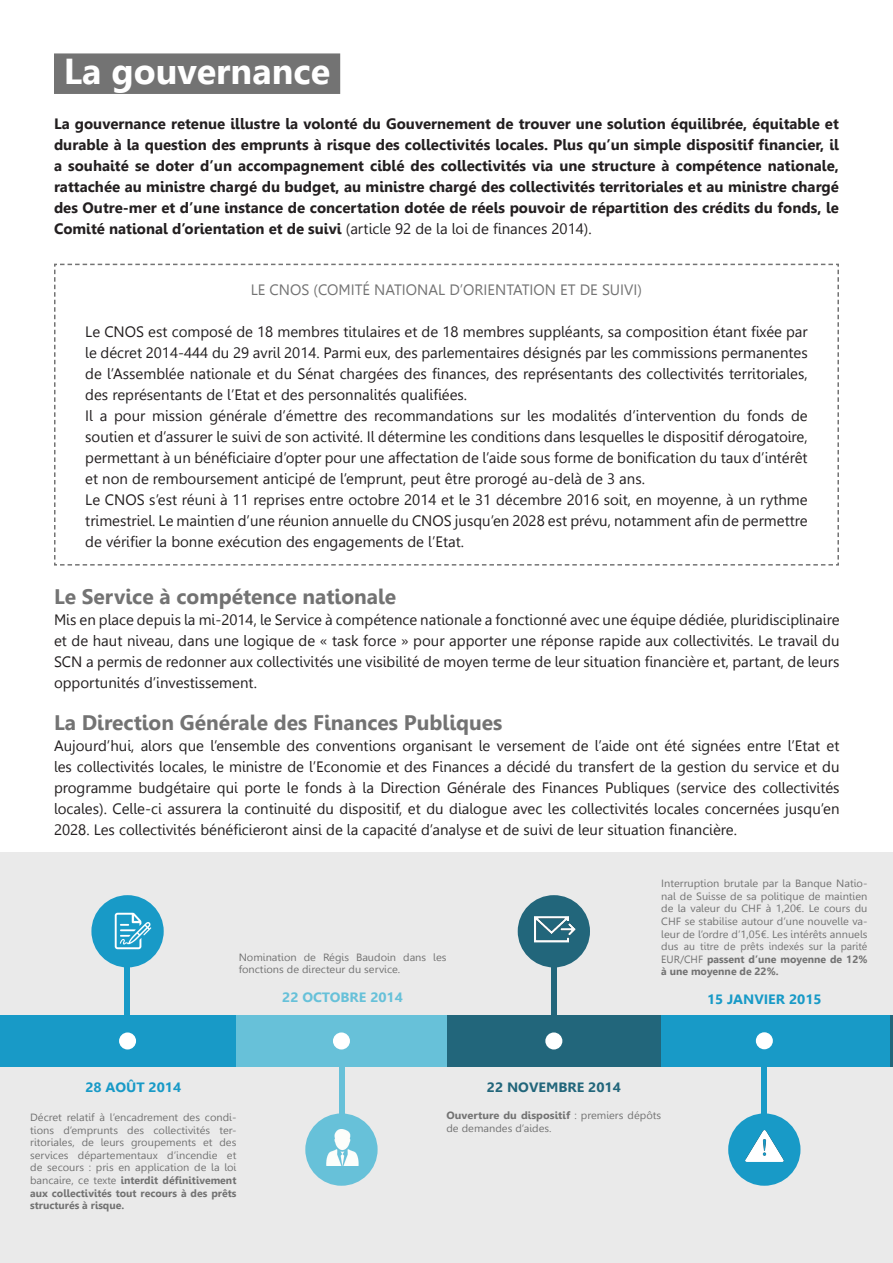
<style>
.page{position:relative;width:893px;height:1263px;background:#fff}
.page>*{position:absolute;margin:0;border:0;box-sizing:border-box;transform-origin:0 0}
.t1{font:700 36px "Leelawadee";color:#fff}
.t2{font:700 21px "Leelawadee";color:#737373}
.t3{font:15px/21px "Leelawadee";color:#231f20;text-align:justify}
.t4{font:700 15px/21px "Leelawadee";color:#231f20;text-align:justify}
.t5{font:15px "Leelawadee";color:#737373}
.t6{font:700 13.5px "Leelawadee";color:#189ac7;scale:1.05 1}
.t7{font:700 13.5px "Leelawadee";color:#22667b;scale:1.05 1}
.t8{font:700 13.5px "Leelawadee";color:#67c1d9;scale:1.05 1}
.t9{font:10.5px/12.6px "Leelawadee";color:#737373;text-align:justify;scale:1.05 1}
.s1{font-weight:400}
.s2{font-size:10.35px}
.s3{font-weight:700}
.s4{font-size:10.65px}
</style>
<div class="page">
<div style="left:0;top:852px;width:893px;height:411px;background:#eaeaea"></div>
<div style="left:0;top:1015px;width:893px;height:51px;background:#22667b"></div>
<div style="left:0;top:1015px;width:255px;height:51px;background:#189ac7"></div>
<div style="left:236px;top:1015px;width:210px;height:51px;background:#67c1d9"></div>
<div style="left:661px;top:1015px;width:232px;height:51px;background:#189ac7"></div>
<div style="left:119px;top:1032px;width:17px;height:17px;background:#fff;border-radius:50%"></div>
<div style="left:333px;top:1032px;width:17px;height:17px;background:#fff;border-radius:50%"></div>
<div style="left:545px;top:1032px;width:17px;height:17px;background:#fff;border-radius:50%"></div>
<div style="left:756px;top:1032px;width:17px;height:17px;background:#fff;border-radius:50%"></div>
<div style="left:91px;top:895px;width:73px;height:72px;background:#189ac7;border-radius:50%"></div>
<div style="left:305px;top:1113px;width:73px;height:73px;background:#67c1d9;border-radius:50%"></div>
<div style="left:518px;top:895px;width:72px;height:72px;background:#22667b;border-radius:50%"></div>
<div style="left:728px;top:1113px;width:72px;height:73px;background:#189ac7;border-radius:50%"></div>
<div style="left:125px;top:965px;width:5px;height:51px;background:#189ac7"></div>
<div style="left:339px;top:1065px;width:6px;height:51px;background:#67c1d9"></div>
<div style="left:551px;top:966px;width:5px;height:51px;background:#22667b"></div>
<div style="left:762px;top:1065px;width:5px;height:51px;background:#189ac7"></div>
<img style="left:114px;top:912px;width:38px;height:38px">
<img style="left:326px;top:1129px;width:33px;height:36px">
<img style="left:534px;top:916px;width:42px;height:27px">
<img style="left:746px;top:1130px;width:37px;height:32px">
<hr style="left:891px;top:1015px;width:2px;height:51px;background:#22667b">
<div style="left:54px;top:53px;width:286px;height:41px;background:#737373"></div>
<svg style="left:54px;top:263px;width:785px;height:303px"></svg>
<p class="t1" style="left:64px;top:51px;width:268px">La gouvernance</p>
<p class="t4" style="left:54px;top:113px;width:786px">La gouvernance retenue illustre la volonté du Gouvernement de trouver une solution équilibrée, équitable et durable à la question des emprunts à risque des collectivités locales. Plus qu’un simple dispositif financier, il a souhaité se doter d’un accompagnement ciblé des collectivités via une structure à compétence nationale, rattachée au ministre chargé du budget, au ministre chargé des collectivités territoriales et au ministre chargé des Outre-mer et d’une instance de concertation dotée de réels pouvoir de répartition des crédits du fonds, le Comité national d’orientation et de suivi <span class="s1">(article 92 de la loi de finances 2014).</span></p>
<p class="t5" style="left:251px;top:281px;width:393px">LE CNOS (COMITÉ NATIONAL D’ORIENTATION ET DE SUIVI)</p>
<p class="t3" style="left:85px;top:321px;width:724px">Le CNOS est composé de 18 membres titulaires et de 18 membres suppléants, sa composition étant fixée par le décret 2014-444 du 29 avril 2014. Parmi eux, des parlementaires désignés par les commissions permanentes de l’Assemblée nationale et du Sénat chargées des finances, des représentants des collectivités territoriales, des représentants de l’Etat et des personnalités qualifiées.</p>
<p class="t3" style="left:85px;top:405px;width:724px">Il a pour mission générale d’émettre des recommandations sur les modalités d’intervention du fonds de soutien et d’assurer le suivi de son activité. Il détermine les conditions dans lesquelles le dispositif dérogatoire, permettant à un bénéficiaire d’opter pour une affectation de l’aide sous forme de bonification du taux d’intérêt et non de remboursement anticipé de l’emprunt, peut être prorogé au-delà de 3 ans.</p>
<p class="t3" style="left:85px;top:489px;width:724px">Le CNOS s’est réuni à 11 reprises entre octobre 2014 et le 31 décembre 2016 soit, en moyenne, à un rythme trimestriel. Le maintien d’une réunion annuelle du CNOS jusqu’en 2028 est prévu, notamment afin de permettre de vérifier la bonne exécution des engagements de l’Etat.</p>
<p class="t2" style="left:54px;top:584px;width:344px">Le Service à compétence nationale</p>
<p class="t3" style="left:54px;top:609px;width:787px">Mis en place depuis la mi-2014, le Service à compétence nationale a fonctionné avec une équipe dédiée, pluridisciplinaire et de haut niveau, dans une logique de « task force » pour apporter une réponse rapide aux collectivités. Le travail du SCN a permis de redonner aux collectivités une visibilité de moyen terme de leur situation financière et, partant, de leurs opportunités d’investissement.</p>
<p class="t2" style="left:54px;top:710px;width:450px">La Direction Générale des Finances Publiques</p>
<p class="t3" style="left:54px;top:735px;width:787px">Aujourd’hui, alors que l’ensemble des conventions organisant le versement de l’aide ont été signées entre l’Etat et les collectivités locales, le ministre de l’Economie et des Finances a décidé du transfert de la gestion du service et du programme budgétaire qui porte le fonds à la Direction Générale des Finances Publiques (service des collectivités locales). Celle-ci assurera la continuité du dispositif, et du dialogue avec les collectivités locales concernées jusqu’en 2028. Les collectivités bénéficieront ainsi de la capacité d’analyse et de suivi de leur situation financière.</p>
<p class="t9" style="left:239px;top:951px;width:199px">Nomination de Régis Baudoin dans les fonctions de directeur du service.</p>
<p class="t8" style="left:282px;top:989px;width:117px">22 OCTOBRE 2014</p>
<p class="t9" style="left:661px;top:877px;width:198px">Interruption brutale par la Banque Natio&shy;nal de Suisse de sa politique de maintien de la valeur du CHF à 1,20€. Le cours du CHF se stabilise autour d’une nouvelle va&shy;leur de l’ordre d’1,05€. Les intérêts annuels dus <span class="s2">au titre</span> de prêts indexés sur la parité EUR/CHF <span class="s3">passent d’une moyenne de 12% à une moyenne de 22%.</span></p>
<p class="t6" style="left:707px;top:991px;width:111px">15 JANVIER 2015</p>
<p class="t6" style="left:85px;top:1080px;width:93px">28 AOÛT 2014</p>
<p class="t9" style="left:30px;top:1111px;width:198px">Décret relatif à l’encadrement des condi&shy;tions d’emprunts des collectivités ter&shy;ritoriales, de leurs groupements et des services départementaux d’incendie et de secours : pris en application de la loi bancaire, <span class="s4">ce</span> texte <span class="s3">interdit définitivement aux collectivités tout recours à des prêts structurés à risque.</span></p>
<p class="t7" style="left:487px;top:1080px;width:129px">22 NOVEMBRE 2014</p>
<p class="t9" style="left:446px;top:1109px;width:206px"><span class="s3">Ouverture du dispositif</span> : premiers dépôts de demandes d’aides.</p>
</div>
